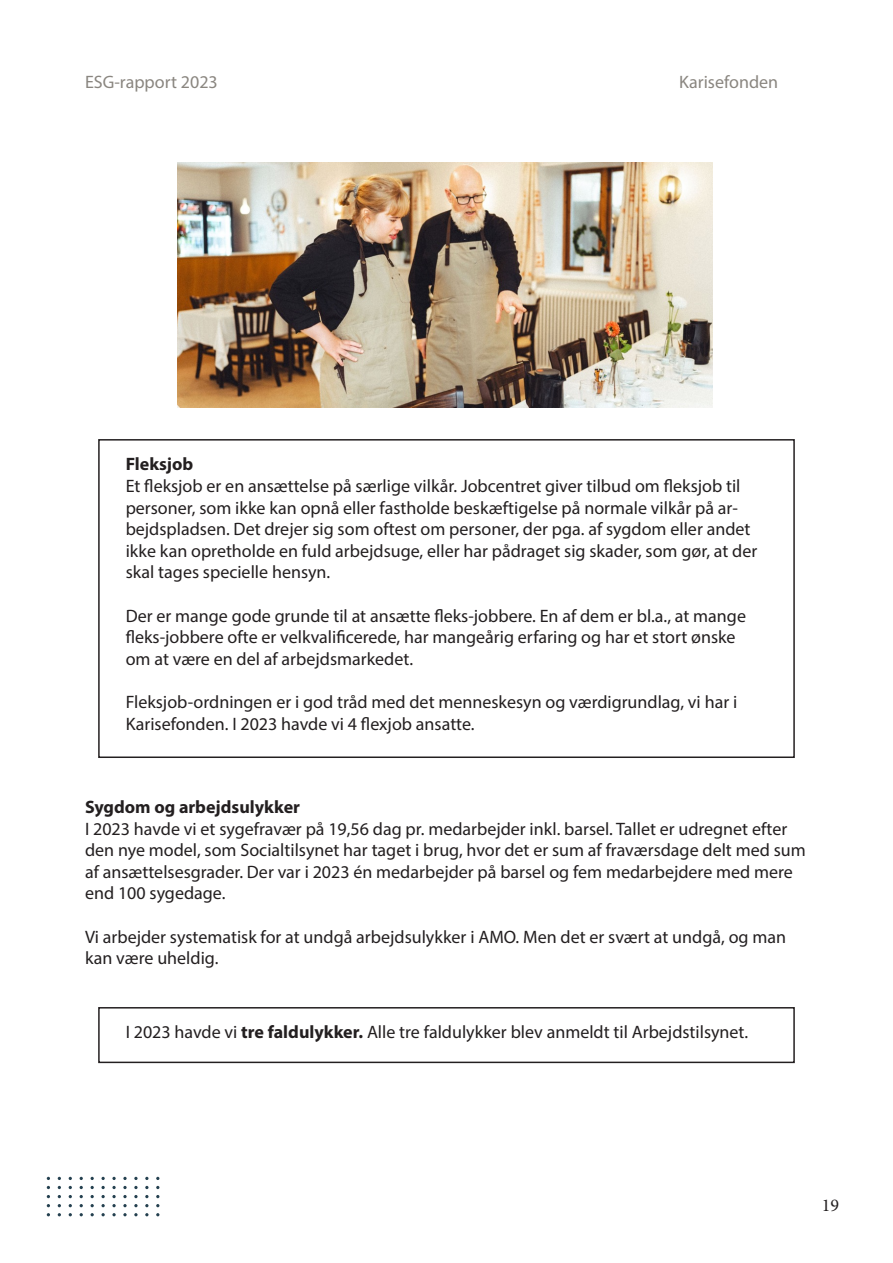
<style>
.page{position:relative;width:893px;height:1263px;background:#fff}
.page>*{position:absolute;margin:0;border:0;box-sizing:border-box;transform-origin:0 0}
.t1{font:18px/21.6px "Myriad Pro";color:#231f20}
.t2{font:700 18px "Myriad Pro";color:#231f20}
.t3{font:18px "Myriad Pro";color:#8a8680}
.t4{font:18px "Minion Pro";color:#231f20}
.s1{font-weight:700}
</style>
<div class="page">
<svg style="left:101px;top:1177px;width:4px;height:3px"></svg>
<svg style="left:112px;top:1177px;width:4px;height:3px"></svg>
<svg style="left:123px;top:1177px;width:4px;height:3px"></svg>
<svg style="left:134px;top:1177px;width:4px;height:3px"></svg>
<svg style="left:145px;top:1177px;width:4px;height:3px"></svg>
<svg style="left:101px;top:1186px;width:4px;height:3px"></svg>
<svg style="left:112px;top:1186px;width:4px;height:3px"></svg>
<svg style="left:123px;top:1186px;width:4px;height:3px"></svg>
<svg style="left:134px;top:1186px;width:4px;height:3px"></svg>
<svg style="left:145px;top:1186px;width:4px;height:3px"></svg>
<svg style="left:101px;top:1195px;width:4px;height:3px"></svg>
<svg style="left:112px;top:1195px;width:4px;height:3px"></svg>
<svg style="left:123px;top:1195px;width:4px;height:3px"></svg>
<svg style="left:134px;top:1195px;width:4px;height:3px"></svg>
<svg style="left:145px;top:1195px;width:4px;height:3px"></svg>
<svg style="left:101px;top:1204px;width:4px;height:3px"></svg>
<svg style="left:112px;top:1204px;width:4px;height:3px"></svg>
<svg style="left:123px;top:1204px;width:4px;height:3px"></svg>
<svg style="left:134px;top:1204px;width:4px;height:3px"></svg>
<svg style="left:145px;top:1204px;width:4px;height:3px"></svg>
<svg style="left:101px;top:1213px;width:4px;height:3px"></svg>
<svg style="left:112px;top:1213px;width:4px;height:3px"></svg>
<svg style="left:123px;top:1213px;width:4px;height:3px"></svg>
<svg style="left:134px;top:1213px;width:4px;height:3px"></svg>
<svg style="left:145px;top:1213px;width:4px;height:3px"></svg>
<div style="left:98px;top:439px;width:697px;height:319px;border:2px solid #231f20"></div>
<div style="left:98px;top:1007px;width:697px;height:56px;border:2px solid #231f20"></div>
<img style="left:178px;top:163px;width:534px;height:245px">
<p class="t3" style="left:85px;top:71px;width:134px">ESG-rapport 2023</p>
<p class="t3" style="left:679px;top:71px;width:101px">Karisefonden</p>
<p class="t2" style="left:126px;top:453px;width:69px">Fleksjob</p>
<p class="t1" style="left:126px;top:475px;width:633px">Et fleksjob er en ansættelse på særlige vilkår. Jobcentret giver tilbud om fleksjob til personer, som ikke kan opnå eller fastholde beskæftigelse på normale vilkår på ar&shy;bejdspladsen. Det drejer sig som oftest om personer, der pga. af sygdom eller andet ikke kan opretholde en fuld arbejdsuge, eller har pådraget sig skader, som gør, at der skal tages specielle hensyn.</p>
<p class="t1" style="left:126px;top:604px;width:622px">Der er mange gode grunde til at ansætte fleks-jobbere. En af dem er bl.a., at mange fleks-jobbere ofte er velkvalificerede, har mangeårig erfaring og har et stort ønske om at være en del af arbejdsmarkedet.</p>
<p class="t1" style="left:126px;top:691px;width:613px">Fleksjob-ordningen er i god tråd med det menneskesyn og værdigrundlag, vi har i<br>Karisefonden. I 2023 havde vi 4 flexjob ansatte.</p>
<p class="t2" style="left:85px;top:795px;width:217px">Sygdom og arbejdsulykker</p>
<p class="t1" style="left:85px;top:817px;width:722px">I 2023 havde vi et sygefravær på 19,56 dag pr. medarbejder inkl. barsel. Tallet er udregnet efter den nye model, som Socialtilsynet har taget i brug, hvor det er sum af fraværsdage delt med sum af ansættelsesgrader. Der var i 2023 én medarbejder på barsel og fem medarbejdere med mere end 100 sygedage.</p>
<p class="t1" style="left:85px;top:925px;width:703px">Vi arbejder systematisk for at undgå arbejdsulykker i AMO. Men det er svært at undgå, og man kan være uheldig.</p>
<p class="t1" style="left:126px;top:1021px;width:624px">I 2023 havde vi <span class="s1">tre faldulykker.</span> Alle tre faldulykker blev anmeldt til Arbejdstilsynet.</p>
<p class="t4" style="left:822px;top:1193px;width:19px">19</p>
</div>
